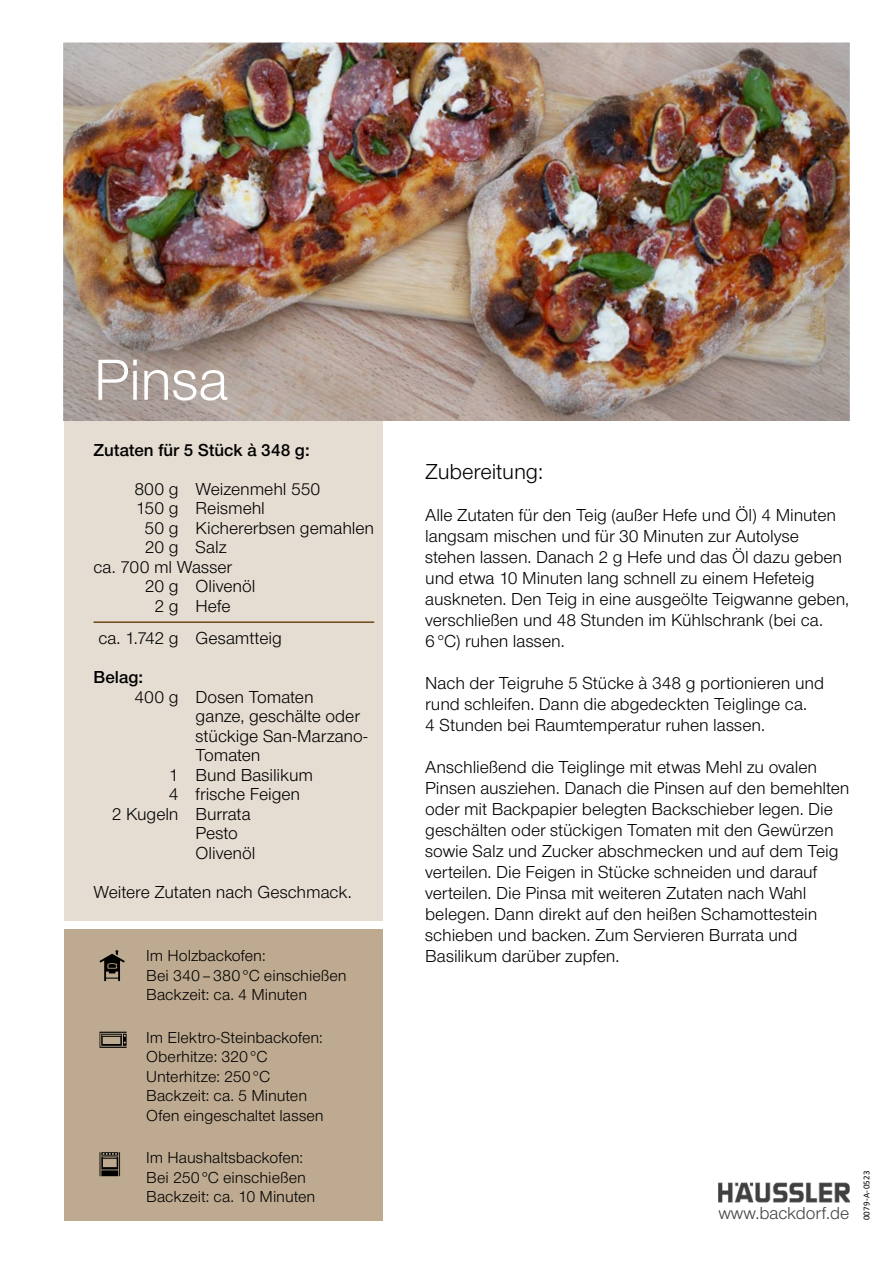
<style>
.page{position:relative;width:893px;height:1263px;background:#fff}
.page>*{position:absolute;margin:0;border:0;box-sizing:border-box;transform-origin:0 0}
.t1{font:60px "Nimbus San Nov";letter-spacing:-.01em;color:#fff}
.t2{font:22.5px "Nimbus San Nov";letter-spacing:-.005em;color:#000}
.t3{font:18px/21px "Nimbus San Nov";letter-spacing:-.005em;color:#000}
.t4{font:18px "Nimbus San Nov Sem Bol";letter-spacing:-.005em;color:#000}
.t5{font:16.5px/19.5px "Nimbus San Nov";color:#000}
.t6{font:9px "Calibri";letter-spacing:.02em;color:#000}
</style>
<div class="page">
<img style="left:718px;top:1182px;width:132px;height:21px">
<div style="left:64px;top:929px;width:319px;height:291px;background:#beaa90"></div>
<div style="left:64px;top:421px;width:319px;height:500px;background:#e5dcd2"></div>
<img style="left:63px;top:43px;width:787px;height:378px">
<hr style="left:94px;top:621px;width:280px;height:2px;background:#6b4717">
<svg style="left:100px;top:950px;width:25px;height:31px"></svg>
<svg style="left:100px;top:1032px;width:27px;height:16px"></svg>
<svg style="left:100px;top:1152px;width:20px;height:24px"></svg>
<h1 class="t1" style="left:94px;top:346px;width:136px">Pinsa</h1>
<p class="t4" style="left:94px;top:439px;width:218px">Zutaten für 5 Stück à 348 g:</p>
<p class="t3" style="left:134px;top:479px;width:188px">800 g Weizenmehl 550</p>
<p class="t3" style="left:136px;top:498px;width:131px">150 g Reismehl</p>
<p class="t3" style="left:145px;top:518px;width:231px">50 g Kichererbsen gemahlen</p>
<p class="t3" style="left:145px;top:537px;width:83px">20 g Salz</p>
<p class="t3" style="left:94px;top:557px;width:140px">ca. 700 ml Wasser</p>
<p class="t3" style="left:145px;top:576px;width:112px">20 g Olivenöl</p>
<p class="t3" style="left:154px;top:596px;width:78px">2 g Hefe</p>
<p class="t3" style="left:98px;top:628px;width:185px">ca. 1.742 g Gesamtteig</p>
<p class="t4" style="left:94px;top:667px;width:51px">Belag:</p>
<p class="t3" style="left:135px;top:686px;width:181px">400 g Dosen Tomaten</p>
<p class="t3" style="left:196px;top:706px;width:166px">ganze, geschälte oder</p>
<p class="t3" style="left:196px;top:725px;width:173px">stückige San-Marzano-</p>
<p class="t3" style="left:196px;top:745px;width:66px">Tomaten</p>
<p class="t3" style="left:169px;top:764px;width:146px">1 Bund Basilikum</p>
<p class="t3" style="left:169px;top:784px;width:133px">4 frische Feigen</p>
<p class="t3" style="left:112px;top:803px;width:141px">2 Kugeln Burrata</p>
<p class="t3" style="left:196px;top:823px;width:44px">Pesto</p>
<p class="t3" style="left:196px;top:842px;width:61px">Olivenöl</p>
<p class="t3" style="left:94px;top:881px;width:260px">Weitere Zutaten nach Geschmack.</p>
<p class="t5" style="left:146px;top:946px;width:202px">Im Holzbackofen:<br>Bei 340 – 380 °C einschießen<br>Backzeit: ca. 4 Minuten</p>
<p class="t5" style="left:146px;top:1027px;width:179px">Im Elektro-Steinbackofen:<br>Oberhitze: 320 °C<br>Unterhitze: 250 °C<br>Backzeit: ca. 5 Minuten<br>Ofen eingeschaltet lassen</p>
<p class="t5" style="left:146px;top:1148px;width:171px">Im Haushaltsbackofen:<br>Bei 250 °C einschießen<br>Backzeit: ca. 10 Minuten</p>
<p class="t2" style="left:425px;top:458px;width:119px">Zubereitung:</p>
<p class="t3" style="left:425px;top:504px;width:426px">Alle Zutaten für den Teig (außer Hefe und Öl) 4 Minuten langsam mischen und für 30 Minuten zur Autolyse stehen lassen. Danach 2 g Hefe und das Öl dazu geben und etwa 10 Minuten lang schnell zu einem Hefeteig auskneten. Den Teig in eine ausgeölte Teigwanne geben, verschließen und 48 Stunden im Kühlschrank (bei ca.<br>6 °C) ruhen lassen.</p>
<p class="t3" style="left:425px;top:672px;width:400px">Nach der Teigruhe 5 Stücke à 348 g portionieren und rund schleifen. Dann die abgedeckten Teiglinge ca.<br>4 Stunden bei Raumtemperatur ruhen lassen.</p>
<p class="t3" style="left:425px;top:756px;width:426px">Anschließend die Teiglinge mit etwas Mehl zu ovalen Pinsen ausziehen. Danach die Pinsen auf den bemehlten oder mit Backpapier belegten Backschieber legen. Die geschälten oder stückigen Tomaten mit den Gewürzen sowie Salz und Zucker abschmecken und auf dem Teig verteilen. Die Feigen in Stücke schneiden und darauf verteilen. Die Pinsa mit weiteren Zutaten nach Wahl belegen. Dann direkt auf den heißen Schamottestein schieben und backen. Zum Servieren Burrata und Basilikum darüber zupfen.</p>
<p class="t3" style="left:718px;top:1203px;width:133px">www.backdorf.de</p>
<p class="t6" style="left:860px;top:1220px;width:51px;rotate:-90deg">0079-A-0523</p>
</div>
